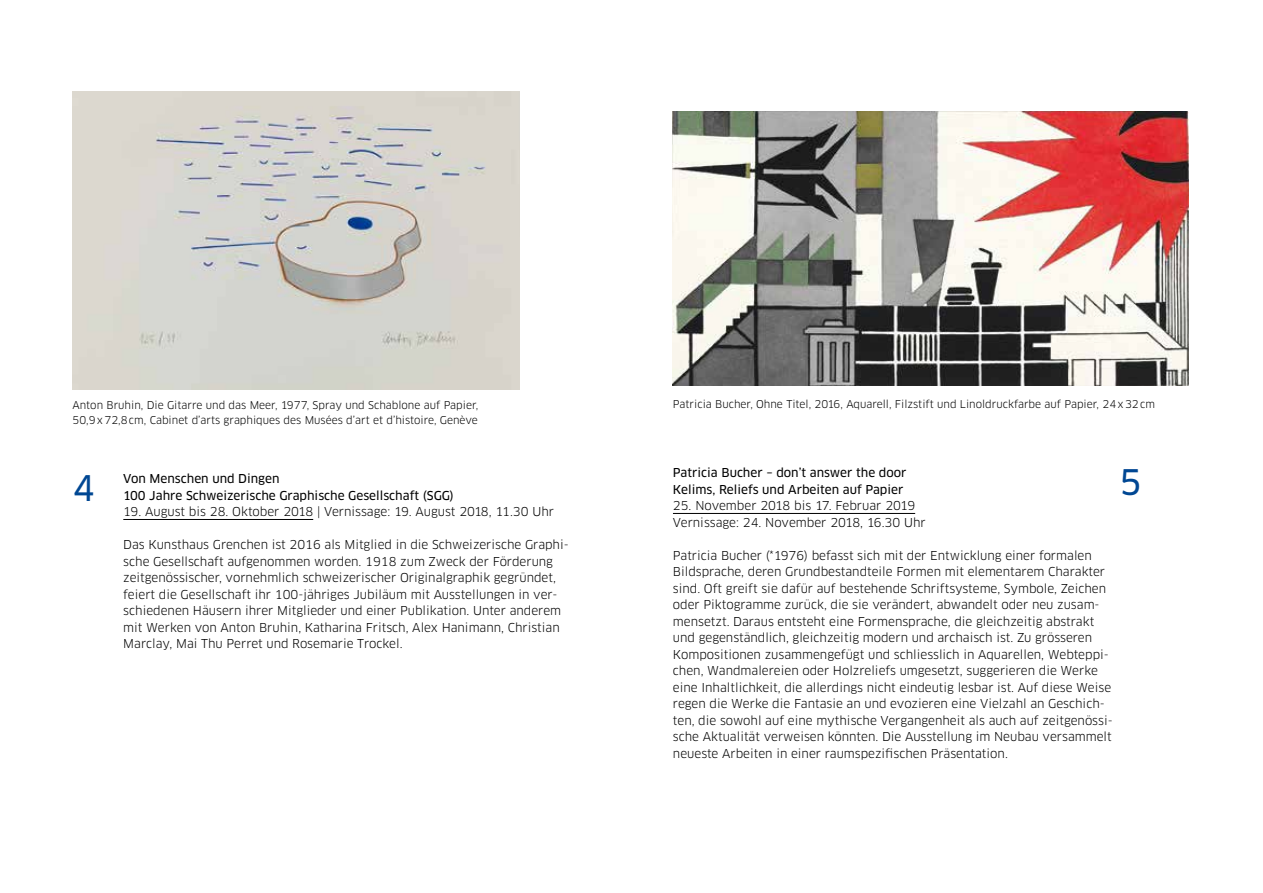
<style>
.page{position:relative;width:1263px;height:893px;background:#fff}
.page>*{position:absolute;margin:0;border:0;box-sizing:border-box;transform-origin:0 0}
.t1{font:34.5px "Clan News";color:#004793}
.t2{font:12px/16.5px "Clan";color:#000}
.t3{font:12px/16.5px "Clan News";color:#000}
.t4{font:10.5px/15px "Clan";color:#000}
</style>
<div class="page">
<hr style="left:123px;top:519px;width:190px;height:1px;background:#000">
<img style="left:73px;top:91px;width:447px;height:298px">
<hr style="left:673px;top:513px;width:242px;height:1px;background:#000">
<img style="left:673px;top:112px;width:515px;height:273px">
<p class="t4" style="left:73px;top:398px;width:407px">Anton Bruhin, Die Gitarre und das Meer, 1977, Spray und Schablone auf Papier,<br>50,9x72,8cm, Cabinet d’arts graphiques des Musées d’art et d’histoire, Genève</p>
<p class="t4" style="left:673px;top:397px;width:483px">Patricia Bucher, Ohne Titel, 2016, Aquarell, Filzstift und Linoldruckfarbe auf Papier, 24x32cm</p>
<h1 class="t1" style="left:73px;top:467px;width:24px">4</h1>
<p class="t3" style="left:123px;top:471px;width:332px">Von Menschen und Dingen<br>100 Jahre Schweizerische Graphische Gesellschaft (SGG)</p>
<p class="t2" style="left:123px;top:504px;width:432px">19. August bis 28. Oktober 2018 | Vernissage: 19. August 2018, 11.30 Uhr</p>
<p class="t2" style="left:123px;top:537px;width:447px">Das Kunsthaus Grenchen ist 2016 als Mitglied in die Schweizerische Graphi&shy;sche Gesellschaft aufgenommen worden. 1918 zum Zweck der Förderung zeitgenössischer, vornehmlich schweizerischer Originalgraphik gegründet, feiert die Gesellschaft ihr 100-jähriges Jubiläum mit Ausstellungen in ver&shy;schiedenen Häusern ihrer Mitglieder und einer Publikation. Unter anderem mit Werken von Anton Bruhin, Katharina Fritsch, Alex Hanimann, Christian Marclay, Mai Thu Perret und Rosemarie Trockel.</p>
<p class="t3" style="left:673px;top:465px;width:235px">Patricia Bucher – don’t answer the door<br>Kelims, Reliefs und Arbeiten auf Papier</p>
<p class="t2" style="left:673px;top:498px;width:254px">25. November 2018 bis 17. Februar 2019<br>Vernissage: 24. November 2018, 16.30 Uhr</p>
<p class="t2" style="left:673px;top:547px;width:441px">Patricia Bucher (*1976) befasst sich mit der Entwicklung einer formalen Bildsprache, deren Grundbestandteile Formen mit elementarem Charakter sind. Oft greift sie dafür auf bestehende Schriftsysteme, Symbole, Zeichen oder Piktogramme zurück, die sie verändert, abwandelt oder neu zusam&shy;mensetzt. Daraus entsteht eine Formensprache, die gleichzeitig abstrakt und gegenständlich, gleichzeitig modern und archaisch ist. Zu grösseren Kompositionen zusammengefügt und schliesslich in Aquarellen, Webteppi&shy;chen, Wandmalereien oder Holzreliefs umgesetzt, suggerieren die Werke eine Inhaltlichkeit, die allerdings nicht eindeutig lesbar ist. Auf diese Weise regen die Werke die Fantasie an und evozieren eine Vielzahl an Geschich&shy;ten, die sowohl auf eine mythische Vergangenheit als auch auf zeitgenössi&shy;sche Aktualität verweisen könnten. Die Ausstellung im Neubau versammelt neueste Arbeiten in einer raumspezifischen Präsentation.</p>
<h1 class="t1" style="left:1119px;top:461px;width:24px">5</h1>
</div>
